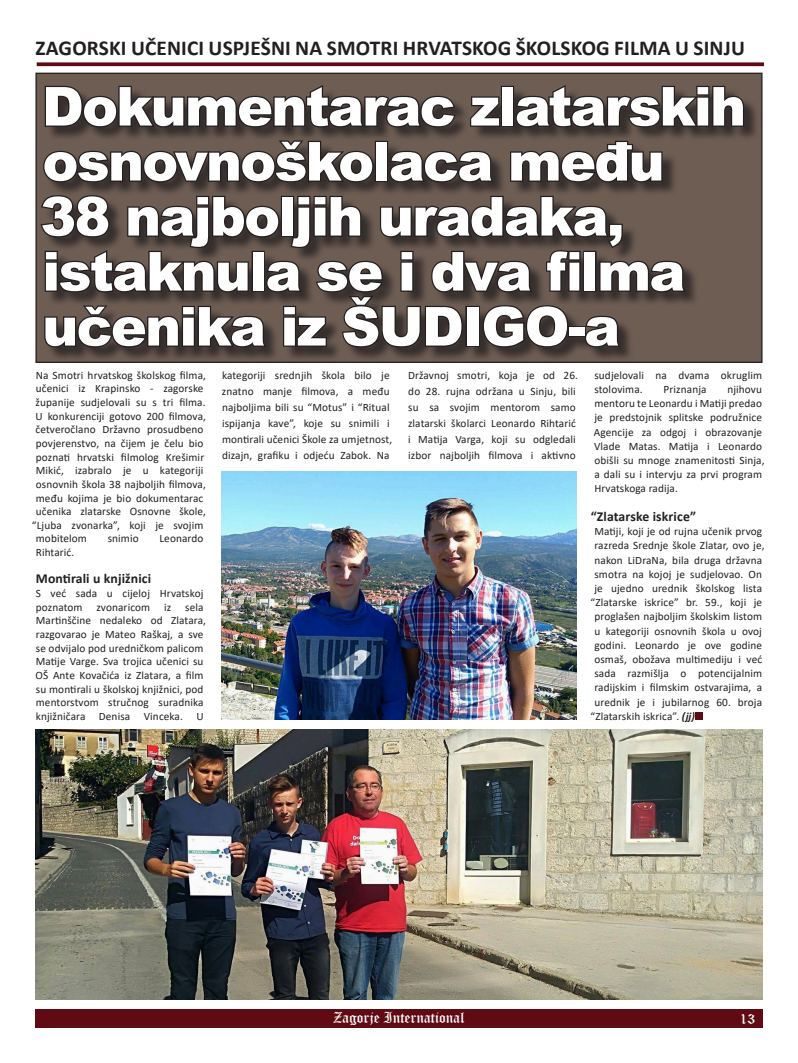
<style>
.page{position:relative;width:798px;height:1063px;background:#fff}
.page>*{position:absolute;margin:0;border:0;box-sizing:border-box;transform-origin:0 0}
.t1{font:900 53.75px/55px "Arial";letter-spacing:-.03em;color:#fff}
.t2{font:700 21.25px "Calibri";letter-spacing:.01em;color:#231f20}
.t3{font:15px "Old English Text";color:#fff}
.t4{font:700 13.75px "Calibri";letter-spacing:.01em;color:#231f20}
.t5{font:11.25px/16px "Calibri";letter-spacing:.01em;color:#231f20}
.s1{font-weight:700;font-style:italic}
</style>
<div class="page">
<div style="left:35px;top:1009px;width:727px;height:19px;background:#600a14"></div>
<div style="left:36px;top:73px;width:725px;height:289px;background:#6e5d53"></div>
<div style="left:43px;top:88px;width:716px;height:275px;background:#231f20;opacity:.75"></div>
<svg style="left:43px;top:85px;width:414px;height:44px"></svg>
<svg style="left:468px;top:95px;width:33px;height:33px"></svg>
<div style="left:500px;top:86px;width:14px;height:41px;border:2px solid #231f20"></div>
<svg style="left:513px;top:85px;width:232px;height:44px"></svg>
<svg style="left:43px;top:138px;width:331px;height:46px"></svg>
<div style="left:374px;top:141px;width:14px;height:41px;border:2px solid #231f20"></div>
<svg style="left:387px;top:149px;width:108px;height:35px"></svg>
<svg style="left:508px;top:140px;width:155px;height:44px"></svg>
<svg style="left:40px;top:194px;width:647px;height:155px"></svg>
<svg style="left:37px;top:62px;width:726px;height:4px;background:#70222b"></svg>
<div style="left:694px;top:713px;width:7px;height:7px;background:#600a14"></div>
<img style="left:221px;top:471px;width:355px;height:249px">
<img style="left:35px;top:730px;width:727px;height:269px">
<p class="t2" style="left:36px;top:33px;width:710px">ZAGORSKI UČENICI USPJEŠNI NA SMOTRI HRVATSKOG ŠKOLSKOG FILMA U SINJU</p>
<p class="t1" style="left:40px;top:77px;width:707px">Dokumentarac zlatarskih osnovnoškolaca među<br>38 najboljih uradaka, istaknula se i dva filma učenika iz ŠUDIGO-a</p>
<p class="t5" style="left:36px;top:367px;width:172px">Na Smotri hrvatskog školskog filma,</p>
<p class="t5" style="left:36px;top:380px;width:169px">učenici iz Krapinsko - zagorske</p>
<p class="t5" style="left:36px;top:394px;width:171px">županije sudjelovali su s tri filma.</p>
<p class="t5" style="left:36px;top:408px;width:172px">U konkurenciji gotovo 200 filmova,</p>
<p class="t5" style="left:35px;top:421px;width:169px">četveročlano Državno prosudbeno</p>
<p class="t5" style="left:36px;top:435px;width:169px">povjerenstvo, na čijem je čelu bio</p>
<p class="t5" style="left:36px;top:449px;width:170px">poznati hrvatski filmolog Krešimir</p>
<p class="t5" style="left:36px;top:462px;width:169px">Mikić, izabralo je u kategoriji</p>
<p class="t5" style="left:36px;top:476px;width:172px">osnovnih škola 38 najboljih filmova,</p>
<p class="t5" style="left:36px;top:490px;width:169px">među kojima je bio dokumentarac</p>
<p class="t5" style="left:36px;top:503px;width:171px">učenika zlatarske Osnovne škole,</p>
<p class="t5" style="left:32px;top:517px;width:173px">“Ljuba zvonarka”, koji je svojim</p>
<p class="t5" style="left:36px;top:530px;width:53px">mobitelom</p>
<p class="t5" style="left:108px;top:530px;width:32px">snimio</p>
<p class="t5" style="left:159px;top:530px;width:45px">Leonardo</p>
<p class="t5" style="left:36px;top:544px;width:40px">Rihtarić.</p>
<p class="t4" style="left:36px;top:569px;width:117px">Montirali u knjižnici</p>
<p class="t5" style="left:36px;top:586px;width:172px;line-height:13.6px">S već sada u cijeloj Hrvatskoj poznatom zvonaricom iz sela Martinščine nedaleko od Zlatara, razgovarao je Mateo Raškaj, a sve se odvijalo pod uredničkom palicom Matije Varge. Sva trojica učenici su OŠ Ante Kovačića iz Zlatara, a film su montirali u školskoj knjižnici, pod mentorstvom stručnog suradnika knjižničara Denisa Vinceka. U</p>
<p class="t5" style="left:222px;top:367px;width:172px">kategoriji srednjih škola bilo je znatno manje filmova, a među najboljima bili su “Motus” i “Ritual ispijanja kave”, koje su snimili i montirali učenici Škole za umjetnost, dizajn, grafiku i odjeću Zabok. Na</p>
<p class="t5" style="left:408px;top:367px;width:171px">Državnoj smotri, koja je od 26. do 28. rujna održana u Sinju, bili su sa svojim mentorom samo zlatarski školarci Leonardo Rihtarić i Matija Varga, koji su odgledali izbor najboljih filmova i aktivno</p>
<p class="t5" style="left:594px;top:368px;width:169px;line-height:14.2px">sudjelovali na dvama okruglim stolovima.</p>
<p class="t5" style="left:593px;top:382px;width:172px;line-height:14.2px;text-indent:133px">njihovu mentoru te Leonardu i Matiji predao je predstojnik splitske podružnice<br>Agencije za odgoj i obrazovanje<br>Vlade Matas. Matija i Leonardo obišli su mnoge znamenitosti Sinja, a dali su i intervju za prvi program<br>Hrvatskoga radija.</p>
<p class="t4" style="left:590px;top:507px;width:107px">“Zlatarske iskrice”</p>
<p class="t5" style="left:594px;top:523px;width:169px">Matiji, koji je od rujna učenik prvog</p>
<p class="t5" style="left:594px;top:537px;width:171px">razreda Srednje škole Zlatar, ovo je,</p>
<p class="t5" style="left:594px;top:551px;width:169px">nakon LiDraNa, bila druga državna</p>
<p class="t5" style="left:594px;top:566px;width:169px">smotra na kojoj je sudjelovao. On</p>
<p class="t5" style="left:594px;top:580px;width:169px">je ujedno urednik školskog lista</p>
<p class="t5" style="left:590px;top:594px;width:173px">“Zlatarske iskrice” br. 59., koji je</p>
<p class="t5" style="left:594px;top:608px;width:169px">proglašen najboljim školskim listom</p>
<p class="t5" style="left:594px;top:623px;width:169px">u kategoriji osnovnih škola u ovoj</p>
<p class="t5" style="left:594px;top:637px;width:169px">godini. Leonardo je ove godine</p>
<p class="t5" style="left:594px;top:651px;width:169px">osmaš, obožava multimediju i već</p>
<p class="t5" style="left:594px;top:665px;width:169px">sada razmišlja o potencijalnim</p>
<p class="t5" style="left:594px;top:679px;width:169px">radijskim i filmskim ostvarajima, a</p>
<p class="t5" style="left:594px;top:694px;width:169px">urednik je i jubilarnog 60. broja</p>
<p class="t5" style="left:590px;top:708px;width:106px">“Zlatarskih iskrica”. <span class="s1">(jj)</span></p>
<p class="t5" style="left:663px;top:381px;width:44px">Priznanja</p>
<h3 class="t3" style="left:333px;top:1008px;width:133px">Zagorje International</h3>
<h3 class="t3" style="left:739px;top:1009px;width:17px">13</h3>
</div>
